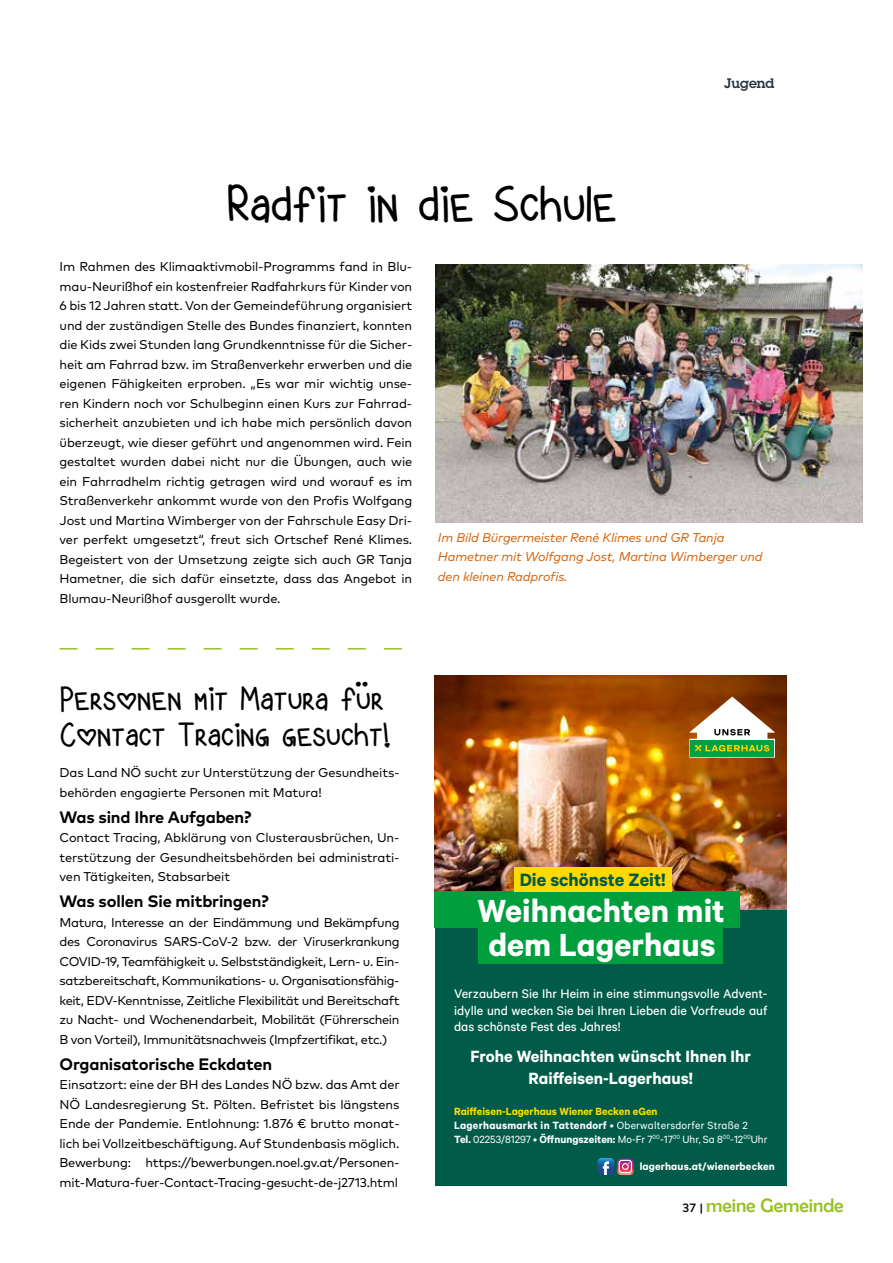
<style>
.page{position:relative;width:893px;height:1263px;background:#fff}
.page>*{position:absolute;margin:0;border:0;box-sizing:border-box;transform-origin:0 0}
.t1{font:46.5px "Love";letter-spacing:-.04em;color:#000}
.t2{font:36px "Calibre LH Headline";color:#fff}
.t3{font:30px/36px "Love";letter-spacing:-.04em;color:#000}
.t4{font:20.1px "Calibre LH Headline";color:#005c48}
.t5{font:19.5px "Berlin Sans FB";color:#95c11f}
.t6{font:18.3px/22px "Calibre LH Headline";color:#fff;text-align:center}
.t7{font:700 16.5px "Mark OT";letter-spacing:-.01em;color:#000}
.t8{font:14.1px/17px "Calibre LH Middle";color:#fff;text-align:justify}
.t9{font:600 13.5px "Lubalin Graph Std";color:#283341}
.t10{font:12.75px/19.5px "Mark OT";letter-spacing:-.01em;color:#000;text-align:justify}
.t11{font:italic 12.75px/19.5px "Mark OT";letter-spacing:-.01em;color:#d36813}
.t12{font:11.85px/14.1px "Calibre LH Headline";color:#ffda00}
.t13{font:11.85px "Calibre LH";color:#fff}
.t14{font:11.85px "Calibre LH Headline";letter-spacing:.015em;color:#fff}
.s1{color:#fff}
.s2{font-family:"Calibre LH";color:#fff}
.s3{font-family:"Calibre LH Headline"}
.s4{font-family:"Mark OT";font-weight:500;font-size:12px;color:#000}
</style>
<div class="page">
<img style="left:436px;top:265px;width:426px;height:257px">
<div style="left:435px;top:708px;width:352px;height:477px;background:#005c48"></div>
<img style="left:435px;top:675px;width:352px;height:235px">
<div style="left:478px;top:927px;width:245px;height:36px;background:#009e3d"></div>
<div style="left:435px;top:892px;width:305px;height:36px;background:#009e3d"></div>
<div style="left:514px;top:868px;width:157px;height:24px;background:#ffda00"></div>
<svg style="left:689px;top:696px;width:86px;height:62px;background:#969f71"></svg>
<svg style="left:597px;top:1158px;width:37px;height:17px"></svg>
<svg style="left:60px;top:648px;width:342px;height:1px"></svg>
<p class="t9" style="left:724px;top:74px;width:52px">Jugend</p>
<h1 class="t1" style="left:226px;top:183px;width:393px">Radfit in die Schule</h1>
<p class="t10" style="left:60px;top:257px;width:354px">Im Rahmen des Klimaaktivmobil-Programms fand in Blu&shy;mau-Neurißhof ein kostenfreier Radfahrkurs für Kinder von 6 bis 12 Jahren statt. Von der Gemeindeführung organisiert und der zuständigen Stelle des Bundes finanziert, konnten die Kids zwei Stunden lang Grundkenntnisse für die Sicher&shy;heit am Fahrrad bzw. im Straßenverkehr erwerben und die eigenen Fähigkeiten erproben. „Es war mir wichtig unse&shy;ren Kindern noch vor Schulbeginn einen Kurs zur Fahrrad&shy;sicherheit anzubieten und ich habe mich persönlich davon überzeugt, wie dieser geführt und angenommen wird. Fein gestaltet wurden dabei nicht nur die Übungen, auch wie ein Fahrradhelm richtig getragen wird und worauf es im Straßenverkehr ankommt wurde von den Profis Wolfgang Jost und Martina Wimberger von der Fahrschule Easy Dri&shy;ver perfekt umgesetzt“, freut sich Ortschef René Klimes.<br>Begeistert von der Umsetzung zeigte sich auch GR Tanja Hametner, die sich dafür einsetzte, dass das Angebot in Blumau-Neurißhof ausgerollt wurde.</p>
<p class="t11" style="left:438px;top:527px;width:326px">Im Bild Bürgermeister René Klimes und GR Tanja<br>Hametner mit Wolfgang Jost, Martina Wimberger und den kleinen Radprofis.</p>
<h3 class="t3" style="left:354px;top:660px;width:16px">..</h3>
<h3 class="t3" style="left:60px;top:684px;width:333px">Personen mit Matura fur<br>Contact Tracing gesucht!</h3>
<p class="t10" style="left:60px;top:763px;width:342px">Das Land NÖ sucht zur Unterstützung der Gesundheits&shy;behörden engagierte Personen mit Matura!</p>
<p class="t7" style="left:60px;top:806px;width:194px">Was sind Ihre Aufgaben?</p>
<p class="t10" style="left:60px;top:828px;width:341px">Contact Tracing, Abklärung von Clusterausbrüchen, Un&shy;terstützung der Gesundheitsbehörden bei administrati&shy;ven Tätigkeiten, Stabsarbeit</p>
<p class="t7" style="left:60px;top:891px;width:211px">Was sollen Sie mitbringen?</p>
<p class="t10" style="left:60px;top:912px;width:342px">Matura, Interesse an der Eindämmung und Bekämpfung des Coronavirus SARS-CoV-2 bzw. der Viruserkrankung COVID-19, Teamfähigkeit u. Selbstständigkeit, Lern- u. Ein&shy;satzbereitschaft, Kommunikations- u. Organisationsfähig&shy;keit, EDV-Kenntnisse, Zeitliche Flexibilität und Bereitschaft zu Nacht- und Wochenendarbeit, Mobilität (Führerschein B von Vorteil), Immunitätsnachweis (Impfzertifikat, etc.)</p>
<p class="t7" style="left:60px;top:1053px;width:214px">Organisatorische Eckdaten</p>
<p class="t10" style="left:60px;top:1075px;width:342px">Einsatzort: eine der BH des Landes NÖ bzw. das Amt der NÖ Landesregierung St. Pölten. Befristet bis längstens Ende der Pandemie. Entlohnung: 1.876 € brutto monat&shy;lich bei Vollzeitbeschäftigung. Auf Stundenbasis möglich.<br>Bewerbung: https://bewerbungen.noel.gv.at/Personen&shy;mit-Matura-fuer-Contact-Tracing-gesucht-de-j2713.html</p>
<h3 class="t4" style="left:520px;top:868px;width:147px">Die schönste Zeit!</h3>
<h2 class="t2" style="left:477px;top:889px;width:249px">Weihnachten mit</h2>
<h2 class="t2" style="left:488px;top:923px;width:229px">dem Lagerhaus</h2>
<p class="t8" style="left:454px;top:984px;width:315px">Verzaubern Sie Ihr Heim in eine stimmungsvolle Advent&shy;idylle und wecken Sie bei Ihren Lieben die Vorfreude auf das schönste Fest des Jahres!</p>
<h3 class="t6" style="left:471px;top:1044px;width:282px">Frohe Weihnachten wünscht Ihnen Ihr<br>Raiffeisen-Lagerhaus!</h3>
<p class="t12" style="left:454px;top:1104px;width:295px">Raiffeisen-Lagerhaus Wiener Becken eGen<br><span class="s1">Lagerhausmarkt in Tattendorf</span> <span class="s2">• Oberwaltersdorfer Straße 2</span></p>
<p class="t13" style="left:454px;top:1132px;width:315px"><span class="s3">Tel.</span> 02253/81297 • <span class="s3">Öffnungszeiten:</span> Mo-Fr 7<sup>00</sup>-17<sup>00</sup> Uhr, Sa 8<sup>00</sup>-12<sup>00</sup>Uhr</p>
<p class="t14" style="left:640px;top:1159px;width:137px">lagerhaus.at/wienerbecken</p>
<h3 class="t5" style="left:682px;top:1195px;width:163px"><span class="s4">37 |</span> meine Gemeinde</h3>
</div>
